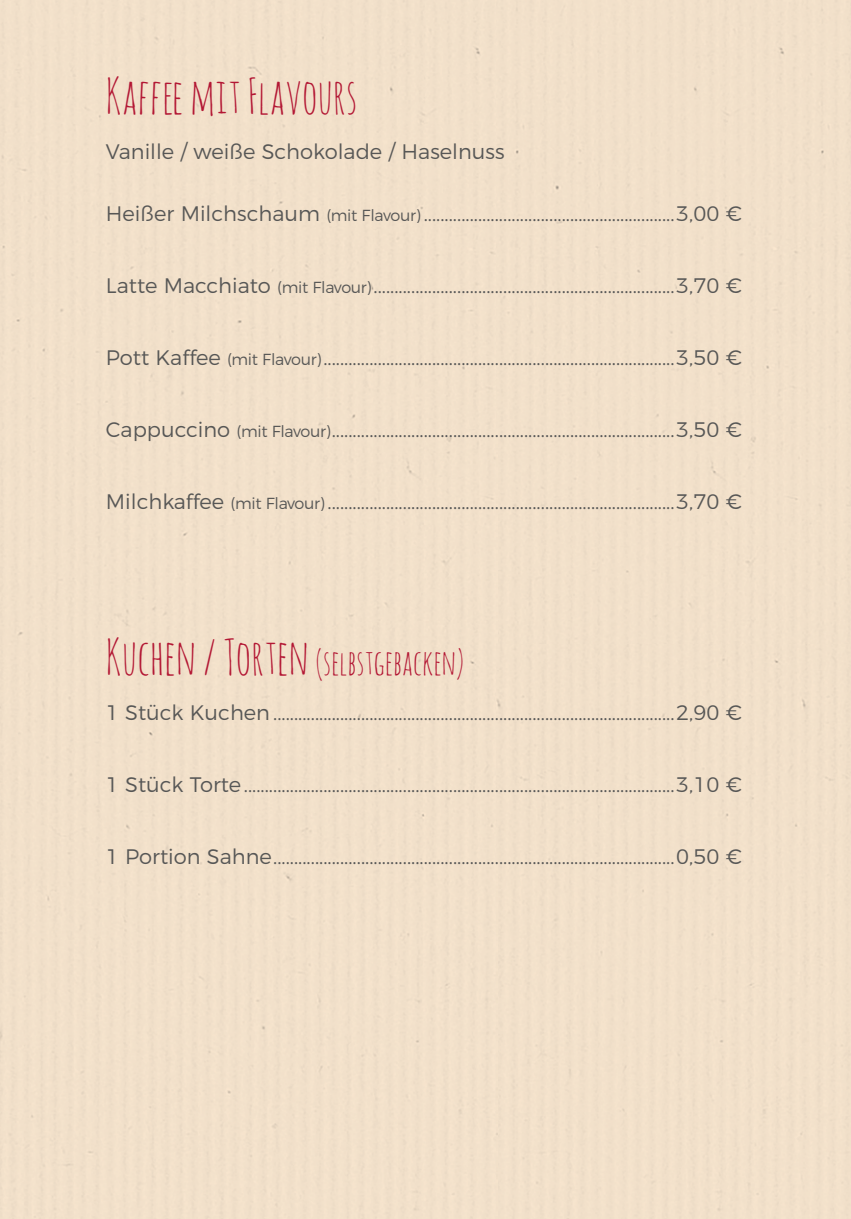
<style>
.page{position:relative;width:851px;height:1219px;background:#fff}
.page>*{position:absolute;margin:0;border:0;box-sizing:border-box;transform-origin:0 0}
.t1{font:48px "Amatic";color:#b31734}
.t2{font:34px "Amatic";color:#b31734}
.t3{font:300 21px "Montserrat";color:#575756}
.s1{font-size:16px}
.s2{font-size:48px}
</style>
<div class="page">
<h1 class="t1" style="left:106px;top:65px;width:253px">Kaffee mit Flavours</h1>
<p class="t3" style="left:106px;top:135px;width:400px">Vanille / weiße Schokolade / Haselnuss</p>
<p class="t3" style="left:106px;top:197px;width:638px">Heißer Milchschaum <span class="s1">(mit Flavour)</span> ............................................................3,00 €</p>
<p class="t3" style="left:106px;top:269px;width:638px">Latte Macchiato <span class="s1">(mit Flavour)</span> ........................................................................3,70 €</p>
<p class="t3" style="left:106px;top:341px;width:638px">Pott Kaffee <span class="s1">(mit Flavour)</span> ....................................................................................3,50 €</p>
<p class="t3" style="left:106px;top:413px;width:638px">Cappuccino <span class="s1">(mit Flavour)</span> ..................................................................................3,50 €</p>
<p class="t3" style="left:106px;top:485px;width:638px">Milchkaffee <span class="s1">(mit Flavour)</span> ...................................................................................3,70 €</p>
<h2 class="t2" style="left:106px;top:640px;width:359px"><span class="s2">Kuchen / Torten</span> (selbstgebacken)</h2>
<p class="t3" style="left:106px;top:696px;width:638px">1 Stück Kuchen ................................................................................................2,90 €</p>
<p class="t3" style="left:106px;top:768px;width:638px">1 Stück Torte .......................................................................................................3,10 €</p>
<p class="t3" style="left:106px;top:840px;width:638px">1 Portion Sahne ................................................................................................0,50 €</p>
</div>
